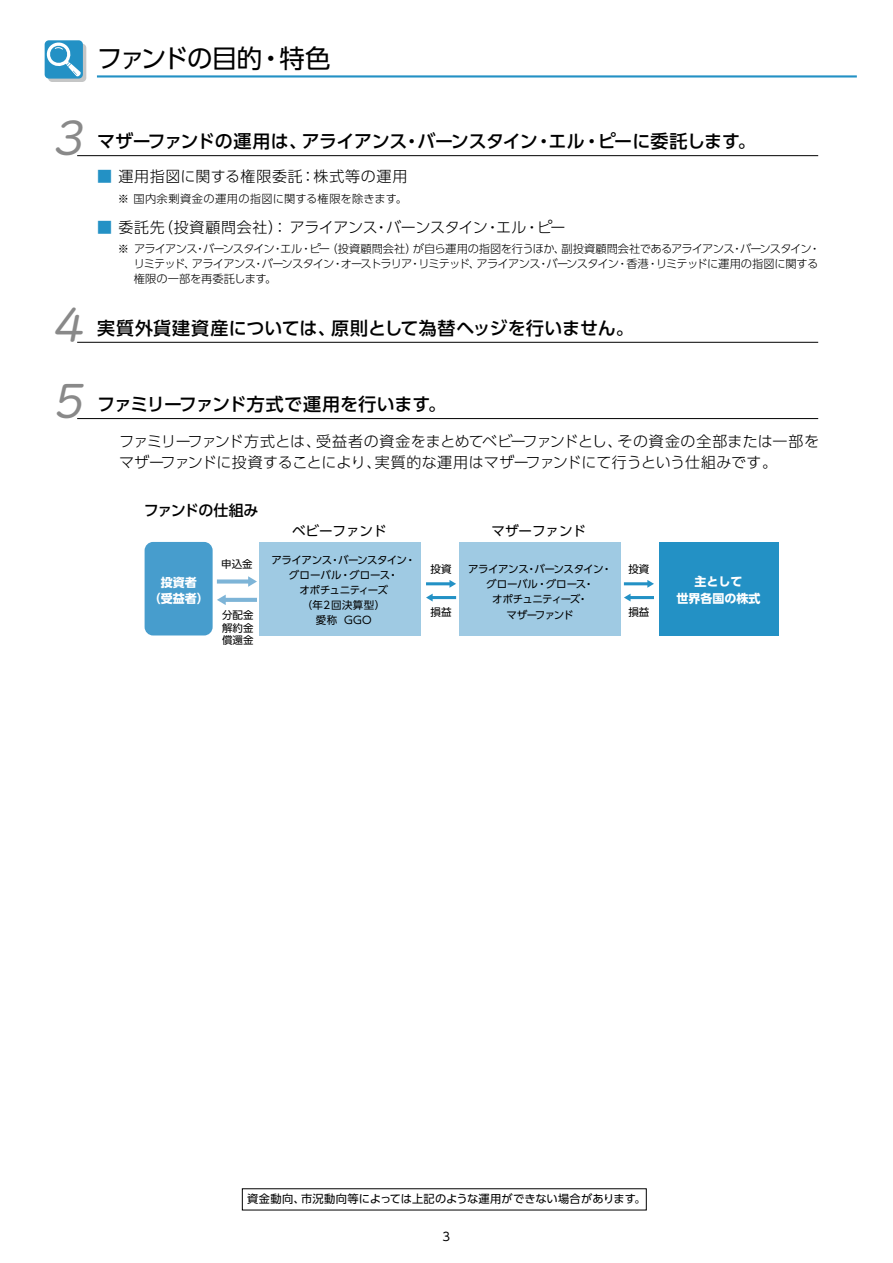
<style>
.page{position:relative;width:893px;height:1263px;background:#fff}
.page>*{position:absolute;margin:0;border:0;box-sizing:border-box;transform-origin:0 0}
.t1{font:italic 48px "UD Digi Kyo";color:#898989}
.t2{font:25.5px "UD Shin Go Pro";letter-spacing:-.05em;color:#000}
.t3{font:500 18px "UD Shin Go Pro";letter-spacing:-.01em;color:#000}
.t4{font:500 18px "UD Shin Go Pro";letter-spacing:.01em;color:#000}
.t5{font:300 15px/21px "UD Shin Go Pro";letter-spacing:.005em;color:#000}
.t6{font:300 15px "UD Shin Go Pro";letter-spacing:-.015em;color:#000}
.t7{font:300 15px "UD Shin Go Pro";letter-spacing:.04em;color:#000}
.t8{font:500 15px "UD Shin Go Pro";letter-spacing:-.035em;color:#000}
.t9{font:13.5px "UD Shin Go Pro";color:#000}
.t10{font:700 12px/16.5px "UD Shin Go Pro";color:#fff;text-align:center}
.t11{font:11.7px "UD Shin Go Pro";color:#000}
.t12{font:300 11.25px/15px "UD Shin Go Pro";letter-spacing:-.05em;color:#000}
.t13{font:11.25px "UD Shin Go Pro";letter-spacing:.005em;color:#000}
.t14{font:300 11.25px "UD Shin Go Pro";letter-spacing:.02em;color:#000}
.t15{font:10.5px/15px "UD Shin Go Pro";letter-spacing:-.035em;color:#000;text-align:center}
.s1{color:#2391c5}
</style>
<div class="page">
<hr style="left:77px;top:342px;width:741px;height:1px;background:#000">
<hr style="left:77px;top:155px;width:741px;height:1px;background:#000">
<hr style="left:77px;top:418px;width:741px;height:1px;background:#000">
<div style="left:145px;top:542px;width:68px;height:93px;background:#479dcd;border-radius:9px"></div>
<div style="left:659px;top:542px;width:119px;height:93px;background:#2391c5"></div>
<div style="left:459px;top:542px;width:162px;height:93px;background:#9fcae3"></div>
<div style="left:259px;top:542px;width:162px;height:93px;background:#9fcae3"></div>
<svg style="left:217px;top:576px;width:40px;height:11px"></svg>
<svg style="left:217px;top:595px;width:40px;height:10px"></svg>
<svg style="left:426px;top:580px;width:30px;height:8px"></svg>
<svg style="left:624px;top:580px;width:30px;height:8px"></svg>
<svg style="left:426px;top:594px;width:30px;height:7px"></svg>
<svg style="left:624px;top:594px;width:30px;height:7px"></svg>
<hr style="left:97px;top:75px;width:760px;height:3px;background:#2391c5">
<div style="left:48px;top:44px;width:38px;height:38px;background:#c5c6c6;border-radius:4px"></div>
<div style="left:45px;top:40px;width:38px;height:39px;background:#2391c5;border-radius:4px"></div>
<svg style="left:46px;top:41px;width:35px;height:36px"></svg>
<h2 class="t2" style="left:97px;top:37px;width:235px">ファンドの目的・特色</h2>
<h1 class="t1" style="left:55px;top:117px;width:33px">3</h1>
<h3 class="t3" style="left:97px;top:126px;width:660px">マザーファンドの運用は、アライアンス・バーンスタイン・エル・ピーに委託します。</h3>
<h3 class="t7" style="left:97px;top:164px;width:312px"><span class="s1">■</span> 運用指図に関する権限委託：株式等の運用</h3>
<h3 class="t6" style="left:97px;top:215px;width:470px"><span class="s1">■</span> 委託先（投資顧問会社）： アライアンス・バーンスタイン・エル・ピー</h3>
<p class="t12" style="left:134px;top:241px;width:688px;text-indent:-16px">※ アライアンス・バーンスタイン・エル・ピー（投資顧問会社）が自ら運用の指図を行うほか、副投資顧問会社であるアライアンス・バーンスタイン・リミテッド、アライアンス・バーンスタイン・オーストラリア・リミテッド、アライアンス・バーンスタイン・香港・リミテッドに運用の指図に関する権限の一部を再委託します。</p>
<p class="t14" style="left:118px;top:189px;width:290px">※ 国内余剰資金の運用の指図に関する権限を除きます。</p>
<h1 class="t1" style="left:55px;top:304px;width:33px">4</h1>
<h3 class="t4" style="left:97px;top:314px;width:538px">実質外貨建資産については、原則として為替ヘッジを行いません。</h3>
<h1 class="t1" style="left:55px;top:380px;width:33px">5</h1>
<h3 class="t3" style="left:97px;top:390px;width:351px">ファミリーファンド方式で運用を行います。</h3>
<h3 class="t5" style="left:119px;top:431px;width:701px">ファミリーファンド方式とは、受益者の資金をまとめてベビーファンドとし、その資金の全部または一部をマザーファンドに投資することにより、実質的な運用はマザーファンドにて行うという仕組みです。</h3>
<h3 class="t8" style="left:144px;top:498px;width:116px">ファンドの仕組み</h3>
<p class="t10" style="left:149px;top:573px;width:61px">投資者<br>（受益者）</p>
<p class="t15" style="left:221px;top:556px;width:33px">申込金</p>
<p class="t15" style="left:222px;top:608px;width:33px;line-height:12.6px;text-align:justify">分配金解約金償還金</p>
<p class="t9" style="left:292px;top:520px;width:96px">ベビーファンド</p>
<p class="t15" style="left:272px;top:552px;width:145px">アライアンス・バーンスタイン・グローバル・グロース・<br>オポチュニティーズ<br>（年２回決算型）<br>愛称　GGO</p>
<p class="t15" style="left:431px;top:562px;width:22px">投資</p>
<p class="t15" style="left:431px;top:604px;width:22px">損益</p>
<p class="t9" style="left:491px;top:520px;width:96px">マザーファンド</p>
<p class="t15" style="left:468px;top:562px;width:145px">アライアンス・バーンスタイン・グローバル・グロース・<br>オポチュニティーズ・<br>マザーファンド</p>
<p class="t10" style="left:676px;top:573px;width:85px">主として<br>世界各国の株式</p>
<p class="t15" style="left:628px;top:562px;width:22px">投資</p>
<p class="t15" style="left:628px;top:604px;width:22px">損益</p>
<p class="t13" style="left:247px;top:1190px;width:400px">資金動向、市況動向等によっては上記のような運用ができない場合があります。</p>
<p class="t11" style="left:443px;top:1227px;width:9px">3</p>
</div>
